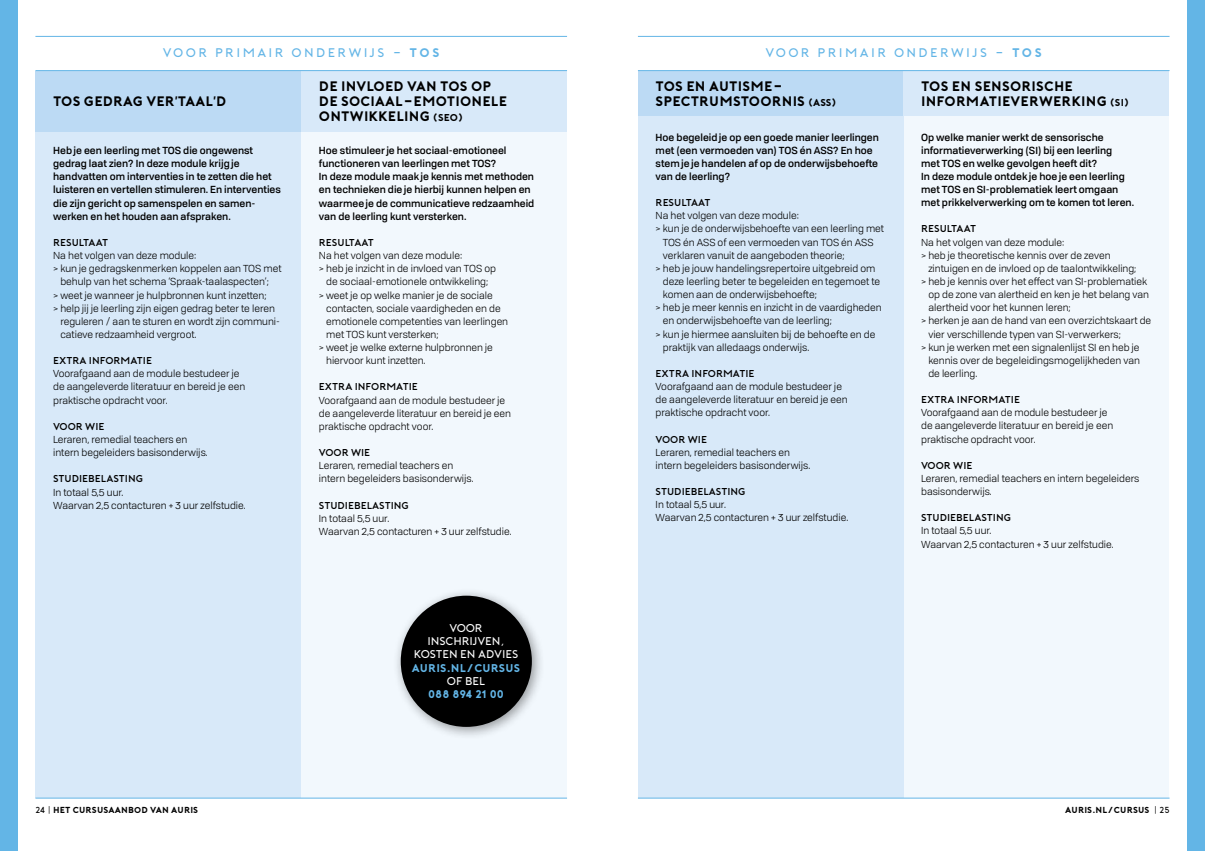
<style>
.page{position:relative;width:1205px;height:851px;background:#fff}
.page>*{position:absolute;margin:0;border:0;box-sizing:border-box;transform-origin:0 0}
.t1{font:700 13.75px/15px "Porter";color:#000}
.t2{font:300 12.5px "Porter";letter-spacing:.2em;color:#63b5e6}
.t3{font:300 11.25px/13.4px "Porter";color:#fff;text-align:center}
.t4{font:700 11.25px "Porter";color:#63b5e6}
.t5{font:10px/13.1px "Tofino";color:#000}
.t6{font:500 10px/13.1px "Tofino";color:#000}
.t7{font:500 10px "Porter";color:#000}
.t8{font:700 8.75px "Porter";color:#000}
.s1{font-weight:700}
.s2{font-size:10px}
.s3{font-weight:300}
</style>
<div class="page">
<div style="left:903px;top:71px;width:266px;height:726px;background:#f2f8fd"></div>
<div style="left:638px;top:71px;width:266px;height:726px;background:#d8e9f9"></div>
<div style="left:638px;top:71px;width:265px;height:44px;background:#bcdaf4"></div>
<div style="left:903px;top:71px;width:266px;height:44px;background:#d8e9f9"></div>
<div style="left:301px;top:71px;width:266px;height:726px;background:#f2f8fd"></div>
<div style="left:35px;top:71px;width:266px;height:726px;background:#d8e9f9"></div>
<div style="left:35px;top:71px;width:266px;height:61px;background:#bcdaf4"></div>
<div style="left:301px;top:71px;width:266px;height:61px;background:#d8e9f9"></div>
<hr style="left:35px;top:70px;width:532px;height:1px;background:#63b5e6">
<hr style="left:638px;top:70px;width:531px;height:1px;background:#63b5e6">
<div style="left:0;top:0;width:18px;height:850px;background:#63b5e6"></div>
<hr style="left:35px;top:36px;width:532px;height:1px;background:#63b5e6">
<hr style="left:35px;top:797px;width:532px;height:1px;background:#63b5e6">
<hr style="left:638px;top:36px;width:531px;height:1px;background:#63b5e6">
<hr style="left:638px;top:797px;width:531px;height:1px;background:#63b5e6">
<div style="left:1187px;top:0;width:18px;height:850px;background:#63b5e6"></div>
<div style="left:392px;top:587px;width:153px;height:153px;background:#000;opacity:.4"></div>
<div style="left:401px;top:595px;width:131px;height:131px;background:#000;border-radius:50%"></div>
<p class="t2" style="left:163px;top:46px;width:278px">VOOR PRIMAIR ONDERWIJS - <span class="s1">TOS</span></p>
<p class="t2" style="left:765px;top:46px;width:278px">VOOR PRIMAIR ONDERWIJS - <span class="s1">TOS</span></p>
<h1 class="t1" style="left:53px;top:94px;width:175px">TOS GEDRAG VER'TAAL'D</h1>
<p class="t6" style="left:53px;top:143px;width:229px">Heb je een leerling met TOS die ongewenst gedrag laat zien? In deze module krijg je handvatten om interventies in te zetten die het luisteren en vertellen stimuleren. En interventies die zijn gericht op samenspelen en samen&shy;werken en het houden aan afspraken.</p>
<p class="t7" style="left:53px;top:237px;width:57px">RESULTAAT</p>
<p class="t5" style="left:53px;top:248px;width:145px">Na het volgen van deze module:</p>
<p class="t5" style="left:53px;top:261px;width:230px">&gt; kun je gedragskenmerken koppelen aan TOS met</p>
<p class="t5" style="left:60px;top:274px;width:210px">behulp van het schema ‘Spraak-taalaspecten’;</p>
<p class="t5" style="left:53px;top:288px;width:215px">&gt; weet je wanneer je hulpbronnen kunt inzetten;</p>
<p class="t5" style="left:53px;top:301px;width:223px">&gt; help jij je leerling zijn eigen gedrag beter te leren</p>
<p class="t5" style="left:60px;top:314px;width:221px">reguleren / aan te sturen en wordt zijn communi-</p>
<p class="t5" style="left:60px;top:327px;width:138px">catieve redzaamheid vergroot.</p>
<p class="t7" style="left:53px;top:355px;width:100px">EXTRA INFORMATIE</p>
<p class="t5" style="left:53px;top:366px;width:194px">Voorafgaand aan de module bestudeer je de aangeleverde literatuur en bereid je een praktische opdracht voor.</p>
<p class="t7" style="left:53px;top:421px;width:53px">VOOR WIE</p>
<p class="t5" style="left:53px;top:432px;width:156px">Leraren, remedial teachers en intern begeleiders basisonderwijs.</p>
<p class="t7" style="left:53px;top:473px;width:92px">STUDIEBELASTING</p>
<p class="t5" style="left:53px;top:484px;width:194px">In totaal 5,5 uur.<br>Waarvan 2,5 contacturen + 3 uur zelfstudie.</p>
<h1 class="t1" style="left:319px;top:78px;width:190px">DE INVLOED VAN TOS OP<br>DE SOCIAAL-EMOTIONELE<br>ONTWIKKELING <span class="s2">(SEO)</span></h1>
<p class="t6" style="left:319px;top:143px;width:217px">Hoe stimuleer je het sociaal-emotioneel functioneren van leerlingen met TOS?<br>In deze module maak je kennis met methoden en technieken die je hierbij kunnen helpen en waarmee je de communicatieve redzaamheid van de leerling kunt versterken.</p>
<p class="t7" style="left:319px;top:237px;width:57px">RESULTAAT</p>
<p class="t5" style="left:319px;top:248px;width:145px">Na het volgen van deze module:</p>
<p class="t5" style="left:319px;top:261px;width:178px">&gt; heb je inzicht in de invloed van TOS op</p>
<p class="t5" style="left:326px;top:274px;width:164px">de sociaal-emotionele ontwikkeling;</p>
<p class="t5" style="left:319px;top:288px;width:175px">&gt; weet je op welke manier je de sociale</p>
<p class="t5" style="left:326px;top:301px;width:176px">contacten, sociale vaardigheden en de</p>
<p class="t5" style="left:326px;top:314px;width:183px">emotionele competenties van leerlingen</p>
<p class="t5" style="left:326px;top:327px;width:114px">met TOS kunt versterken;</p>
<p class="t5" style="left:319px;top:340px;width:175px">&gt; weet je welke externe hulpbronnen je</p>
<p class="t5" style="left:326px;top:353px;width:101px">hiervoor kunt inzetten.</p>
<p class="t7" style="left:319px;top:381px;width:100px">EXTRA INFORMATIE</p>
<p class="t5" style="left:319px;top:393px;width:194px">Voorafgaand aan de module bestudeer je de aangeleverde literatuur en bereid je een praktische opdracht voor.</p>
<p class="t7" style="left:319px;top:447px;width:53px">VOOR WIE</p>
<p class="t5" style="left:319px;top:458px;width:156px">Leraren, remedial teachers en intern begeleiders basisonderwijs.</p>
<p class="t7" style="left:319px;top:499px;width:92px">STUDIEBELASTING</p>
<p class="t5" style="left:319px;top:511px;width:194px">In totaal 5,5 uur.<br>Waarvan 2,5 contacturen + 3 uur zelfstudie.</p>
<p class="t3" style="left:414px;top:620px;width:106px">VOOR<br>INSCHRIJVEN,<br>KOSTEN EN ADVIES</p>
<p class="t4" style="left:412px;top:661px;width:110px">AURIS.NL/CURSUS</p>
<p class="t3" style="left:447px;top:674px;width:40px">OF BEL</p>
<p class="t4" style="left:428px;top:688px;width:78px">088 894 21 00</p>
<h1 class="t1" style="left:656px;top:78px;width:183px">TOS EN AUTISME-<br>SPECTRUMSTOORNIS <span class="s2">(ASS)</span></h1>
<p class="t6" style="left:656px;top:130px;width:225px">Hoe begeleid je op een goede manier leerlingen met (een vermoeden van) TOS én ASS? En hoe stem je je handelen af op de onderwijsbehoefte van de leerling?</p>
<p class="t7" style="left:656px;top:197px;width:57px">RESULTAAT</p>
<p class="t5" style="left:656px;top:208px;width:145px">Na het volgen van deze module:</p>
<p class="t5" style="left:656px;top:222px;width:230px">&gt; kun je de onderwijsbehoefte van een leerling met</p>
<p class="t5" style="left:663px;top:235px;width:212px">TOS én ASS of een vermoeden van TOS én ASS</p>
<p class="t5" style="left:663px;top:248px;width:183px">verklaren vanuit de aangeboden theorie;</p>
<p class="t5" style="left:656px;top:261px;width:221px">&gt; heb je jouw handelingsrepertoire uitgebreid om</p>
<p class="t5" style="left:663px;top:274px;width:219px">deze leerling beter te begeleiden en tegemoet te</p>
<p class="t5" style="left:663px;top:287px;width:156px">komen aan de onderwijsbehoefte;</p>
<p class="t5" style="left:656px;top:300px;width:227px">&gt; heb je meer kennis en inzicht in de vaardigheden</p>
<p class="t5" style="left:663px;top:313px;width:171px">en onderwijsbehoefte van de leerling;</p>
<p class="t5" style="left:656px;top:326px;width:221px">&gt; kun je hiermee aansluiten bij de behoefte en de</p>
<p class="t5" style="left:663px;top:340px;width:148px">praktijk van alledaags onderwijs.</p>
<p class="t7" style="left:656px;top:368px;width:100px">EXTRA INFORMATIE</p>
<p class="t5" style="left:656px;top:379px;width:194px">Voorafgaand aan de module bestudeer je de aangeleverde literatuur en bereid je een praktische opdracht voor.</p>
<p class="t7" style="left:656px;top:433px;width:53px">VOOR WIE</p>
<p class="t5" style="left:656px;top:445px;width:156px">Leraren, remedial teachers en intern begeleiders basisonderwijs.</p>
<p class="t7" style="left:656px;top:486px;width:92px">STUDIEBELASTING</p>
<p class="t5" style="left:656px;top:497px;width:194px">In totaal 5,5 uur.<br>Waarvan 2,5 contacturen + 3 uur zelfstudie.</p>
<h1 class="t1" style="left:921px;top:78px;width:210px">TOS EN SENSORISCHE<br>INFORMATIEVERWERKING <span class="s2">(SI)</span></h1>
<p class="t6" style="left:921px;top:130px;width:214px">Op welke manier werkt de sensorische informatieverwerking (SI) bij een leerling<br>met TOS en welke gevolgen heeft dit?<br>In deze module ontdek je hoe je een leerling met TOS en SI-problematiek leert omgaan met prikkelverwerking om te komen tot leren.</p>
<p class="t7" style="left:921px;top:223px;width:57px">RESULTAAT</p>
<p class="t5" style="left:921px;top:235px;width:145px">Na het volgen van deze module:</p>
<p class="t5" style="left:921px;top:248px;width:191px">&gt; heb je theoretische kennis over de zeven</p>
<p class="t5" style="left:928px;top:261px;width:210px">zintuigen en de invloed op de taalontwikkeling;</p>
<p class="t5" style="left:921px;top:274px;width:227px">&gt; heb je kennis over het effect van SI-problematiek</p>
<p class="t5" style="left:928px;top:287px;width:222px">op de zone van alertheid en ken je het belang van</p>
<p class="t5" style="left:928px;top:300px;width:144px">alertheid voor het kunnen leren;</p>
<p class="t5" style="left:921px;top:313px;width:232px">&gt; herken je aan de hand van een overzichtskaart de</p>
<p class="t5" style="left:928px;top:326px;width:194px">vier verschillende typen van SI-verwerkers;</p>
<p class="t5" style="left:921px;top:340px;width:220px">&gt; kun je werken met een signalenlijst SI en heb je</p>
<p class="t5" style="left:928px;top:353px;width:213px">kennis over de begeleidingsmogelijkheden van</p>
<p class="t5" style="left:928px;top:366px;width:50px">de leerling.</p>
<p class="t7" style="left:921px;top:394px;width:100px">EXTRA INFORMATIE</p>
<p class="t5" style="left:921px;top:405px;width:194px">Voorafgaand aan de module bestudeer je de aangeleverde literatuur en bereid je een praktische opdracht voor.</p>
<p class="t7" style="left:921px;top:459px;width:53px">VOOR WIE</p>
<p class="t5" style="left:921px;top:471px;width:220px">Leraren, remedial teachers en intern begeleiders basisonderwijs.</p>
<p class="t7" style="left:921px;top:512px;width:92px">STUDIEBELASTING</p>
<p class="t5" style="left:921px;top:523px;width:194px">In totaal 5,5 uur.<br>Waarvan 2,5 contacturen + 3 uur zelfstudie.</p>
<p class="t8" style="left:35px;top:805px;width:164px"><span class="s3">24 |</span> HET CURSUSAANBOD VAN AURIS</p>
<p class="t8" style="left:1065px;top:805px;width:106px">AURIS.NL/CURSUS <span class="s3">| 25</span></p>
</div>
